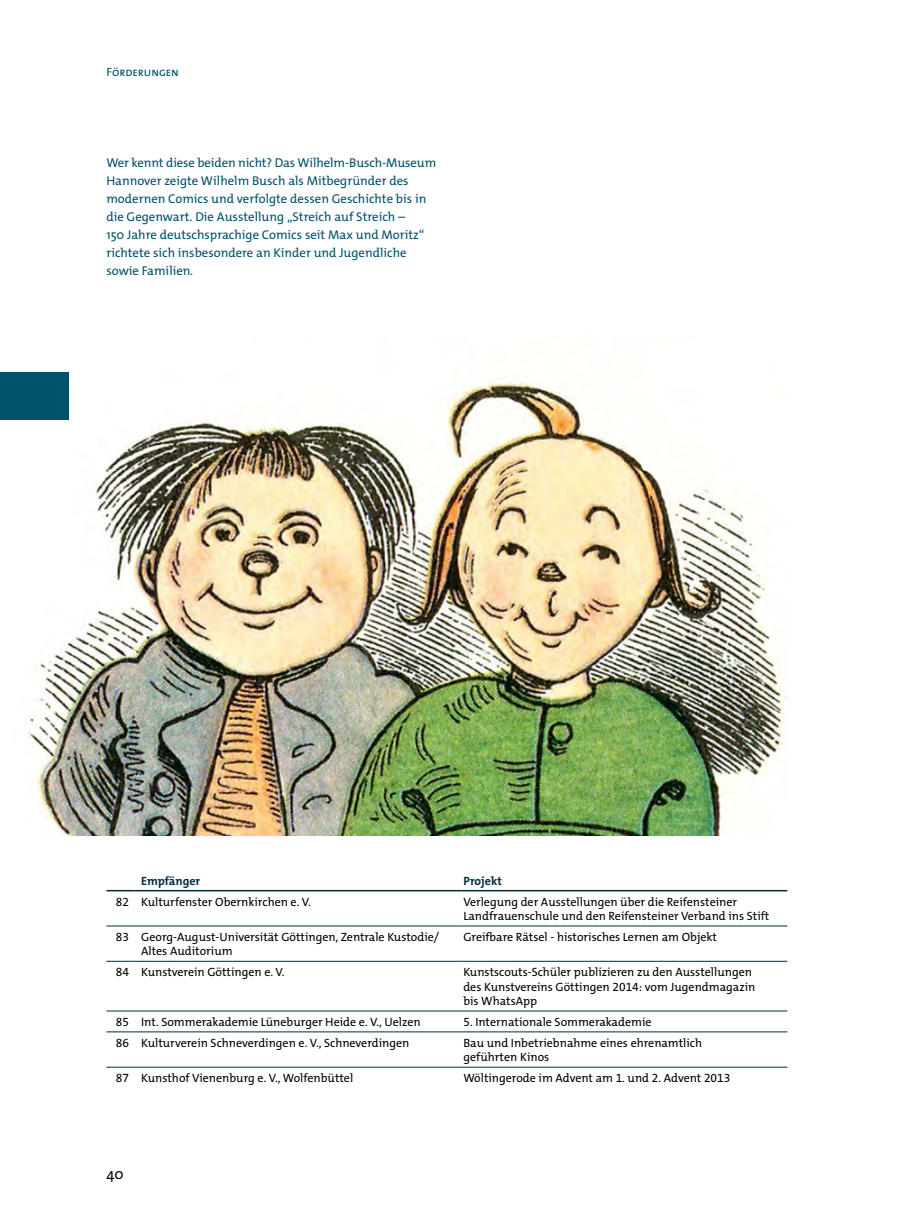
<style>
.page{position:relative;width:915px;height:1221px;background:#fff}
.page>*{position:absolute;margin:0;border:0;box-sizing:border-box;transform-origin:0 0}
.t1{font:15px "The Mix Os F";color:#000}
.Bildtext{font:12.75px/18px "The Mix Os F";color:#00516a}
.Tabellentext{font:12px/14.4px "The Mix Os F";color:#000}
.Tabellentext-2{font:700 12px "The Mix Os F";color:#002c42}
.Ziffer{font:12px "The Mix Os F";color:#000}
.t2{font:12px "The Mix Os F";letter-spacing:-.005em;color:#00516a}
</style>
<div class="page">
<hr style="left:106px;top:889px;width:29px;height:2px;background:#002c42">
<hr style="left:135px;top:889px;width:326px;height:2px;background:#002c42">
<hr style="left:461px;top:889px;width:326px;height:2px;background:#002c42">
<svg style="left:106px;top:960px;width:29px;height:1px"></svg>
<svg style="left:106px;top:1010px;width:29px;height:1px"></svg>
<svg style="left:106px;top:1031px;width:29px;height:1px"></svg>
<svg style="left:106px;top:1066px;width:29px;height:1px"></svg>
<hr style="left:135px;top:960px;width:326px;height:1px;background:#002c42">
<hr style="left:135px;top:1010px;width:326px;height:1px;background:#002c42">
<hr style="left:135px;top:1031px;width:326px;height:1px;background:#002c42">
<hr style="left:135px;top:1066px;width:326px;height:1px;background:#002c42">
<hr style="left:461px;top:960px;width:326px;height:1px;background:#002c42">
<hr style="left:461px;top:1010px;width:326px;height:1px;background:#002c42">
<hr style="left:461px;top:1031px;width:326px;height:1px;background:#002c42">
<hr style="left:461px;top:1066px;width:326px;height:1px;background:#002c42">
<svg style="left:106px;top:925px;width:29px;height:1px"></svg>
<hr style="left:135px;top:925px;width:326px;height:1px;background:#002c42">
<hr style="left:461px;top:925px;width:326px;height:1px;background:#002c42">
<img style="left:27px;top:377px;width:760px;height:458px">
<div style="left:0;top:372px;width:69px;height:48px;background:#00516a"></div>
<p class="t2" style="left:106px;top:65px;width:74px">Förderungen</p>
<p class="Bildtext" style="left:106px;top:153px;width:331px">Wer kennt diese beiden nicht? Das Wilhelm-Busch-Museum Hannover zeigte Wilhelm Busch als Mitbegründer des modernen Comics und verfolgte dessen Geschichte bis in die Gegenwart. Die Ausstellung „Streich auf Streich –<br>150 Jahre deutschsprachige Comics seit Max und Moritz“ richtete sich insbesondere an Kinder und Jugendliche sowie Familien.</p>
<p class="Tabellentext-2" style="left:141px;top:872px;width:60px">Empfänger</p>
<p class="Tabellentext-2" style="left:463px;top:872px;width:40px">Projekt</p>
<p class="Ziffer" style="left:116px;top:893px;width:15px">82</p>
<p class="Tabellentext" style="left:141px;top:894px;width:171px">Kulturfenster Obernkirchen e. V.</p>
<p class="Tabellentext" style="left:463px;top:894px;width:307px">Verlegung der Ausstellungen über die Reifensteiner<br>Landfrauenschule und den Reifensteiner Verband ins Stift</p>
<p class="Ziffer" style="left:116px;top:929px;width:15px">83</p>
<p class="Tabellentext" style="left:141px;top:929px;width:299px">Georg-August-Universität Göttingen, Zentrale Kustodie/<br>Altes Auditorium</p>
<p class="Tabellentext" style="left:463px;top:929px;width:255px">Greifbare Rätsel - historisches Lernen am Objekt</p>
<p class="Ziffer" style="left:116px;top:964px;width:15px">84</p>
<p class="Tabellentext" style="left:141px;top:964px;width:145px">Kunstverein Göttingen e. V.</p>
<p class="Tabellentext" style="left:463px;top:964px;width:293px">Kunstscouts-Schüler publizieren zu den Ausstellungen des Kunstvereins Göttingen 2014: vom Jugendmagazin bis WhatsApp</p>
<p class="Ziffer" style="left:116px;top:1014px;width:15px">85</p>
<p class="Tabellentext" style="left:141px;top:1014px;width:281px">Int. Sommerakademie Lüneburger Heide e. V., Uelzen</p>
<p class="Tabellentext" style="left:463px;top:1014px;width:189px">5. Internationale Sommerakademie</p>
<p class="Ziffer" style="left:116px;top:1034px;width:15px">86</p>
<p class="Tabellentext" style="left:141px;top:1035px;width:269px">Kulturverein Schneverdingen e. V., Schneverdingen</p>
<p class="Tabellentext" style="left:463px;top:1035px;width:240px">Bau und Inbetriebnahme eines ehrenamtlich geführten Kinos</p>
<p class="Ziffer" style="left:116px;top:1070px;width:15px">87</p>
<p class="Tabellentext" style="left:141px;top:1070px;width:213px">Kunsthof Vienenburg e. V., Wolfenbüttel</p>
<p class="Tabellentext" style="left:463px;top:1070px;width:268px">Wöltingerode im Advent am 1. und 2. Advent 2013</p>
<p class="t1" style="left:106px;top:1164px;width:19px">40</p>
</div>
